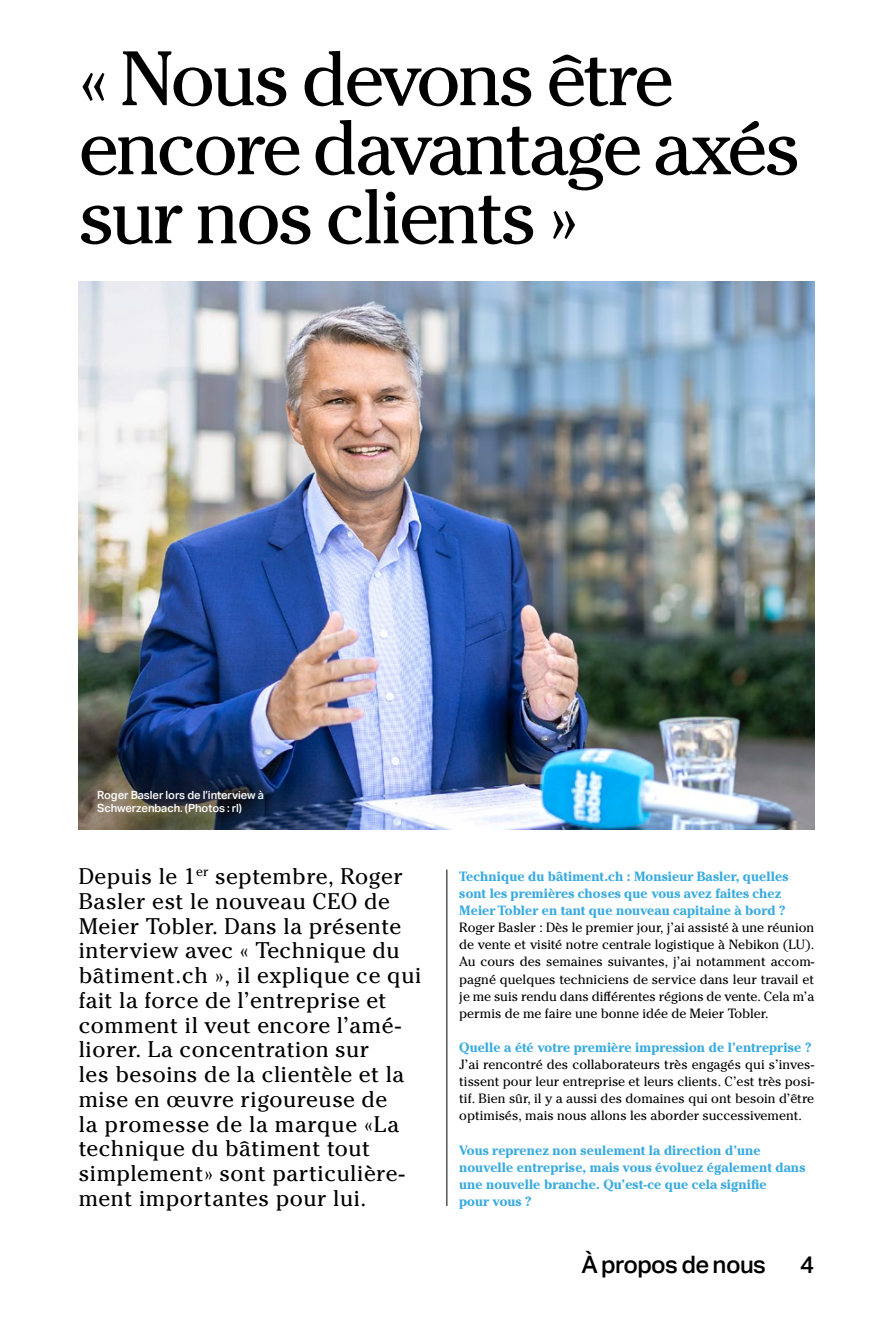
<style>
.page{position:relative;width:893px;height:1319px;background:#fff}
.page>*{position:absolute;margin:0;border:0;box-sizing:border-box;transform-origin:0 0}
._0_Titel{font:76.5px/69px "Cheltenham Pro";letter-spacing:-.04em;color:#000}
.t1{font:500 24px "Aktiv Grotesk";letter-spacing:-.025em;color:#000}
._0_Lead_15pt{font:22.5px/24.8px "Cheltenham Pro";letter-spacing:.025em;color:#000}
._0_Lauftext{font:13.35px/17.1px "Cheltenham Pro";color:#000;text-align:justify}
._0_Text_Bold_Blau{font:700 13.35px/17.1px "Cheltenham Pro";color:#3aabdf}
._0_Legende{font:500 11.25px/13.6px "Aktiv Grotesk";letter-spacing:-.005em;color:#fff}
</style>
<div class="page">
<img style="left:79px;top:282px;width:735px;height:547px">
<hr style="left:446px;top:869px;width:1px;height:336px;background:#000">
<p class="_0_Titel" style="left:79px;top:43px;width:724px">« Nous devons être encore davantage axés sur nos clients »</p>
<p class="_0_Legende" style="left:97px;top:787px;width:168px">Roger Basler lors de l’interview à<br>Schwerzenbach. (Photos : rl)</p>
<p class="_0_Lead_15pt" style="left:79px;top:863px;width:344px">Depuis le 1<sup>er</sup> septembre, Roger<br>Basler est le nouveau CEO de<br>Meier Tobler. Dans la présente interview avec « Technique du bâtiment.ch », il explique ce qui fait la force de l’entreprise et comment il veut encore l’amé&shy;liorer. La concentration sur<br>les besoins de la clientèle et la mise en œuvre rigoureuse de<br>la promesse de la marque «La technique du bâtiment tout simplement» sont particulière&shy;ment importantes pour lui.</p>
<p class="_0_Text_Bold_Blau" style="left:459px;top:867px;width:330px">Technique du bâtiment.ch : Monsieur Basler, quelles sont les premières choses que vous avez faites chez<br>Meier Tobler en tant que nouveau capitaine à bord ?</p>
<p class="_0_Lauftext" style="left:459px;top:918px;width:357px">Roger Basler : Dès le premier jour, j’ai assisté à une réunion de vente et visité notre centrale logistique à Nebikon (LU).<br>Au cours des semaines suivantes, j’ai notamment accom&shy;pagné quelques techniciens de service dans leur travail et je me suis rendu dans différentes régions de vente. Cela m’a permis de me faire une bonne idée de Meier Tobler.</p>
<p class="_0_Text_Bold_Blau" style="left:459px;top:1038px;width:354px">Quelle a été votre première impression de l’entreprise ?</p>
<p class="_0_Lauftext" style="left:459px;top:1055px;width:357px">J’ai rencontré des collaborateurs très engagés qui s’inves&shy;tissent pour leur entreprise et leurs clients. C’est très posi&shy;tif. Bien sûr, il y a aussi des domaines qui ont besoin d’être optimisés, mais nous allons les aborder successivement.</p>
<p class="_0_Text_Bold_Blau" style="left:459px;top:1140px;width:348px">Vous reprenez non seulement la direction d’une nouvelle entreprise, mais vous évoluez également dans une nouvelle branche. Qu’est-ce que cela signifie<br>pour vous ?</p>
<p class="t1" style="left:581px;top:1249px;width:186px">À propos de nous</p>
<p class="t1" style="left:800px;top:1249px;width:16px">4</p>
</div>
